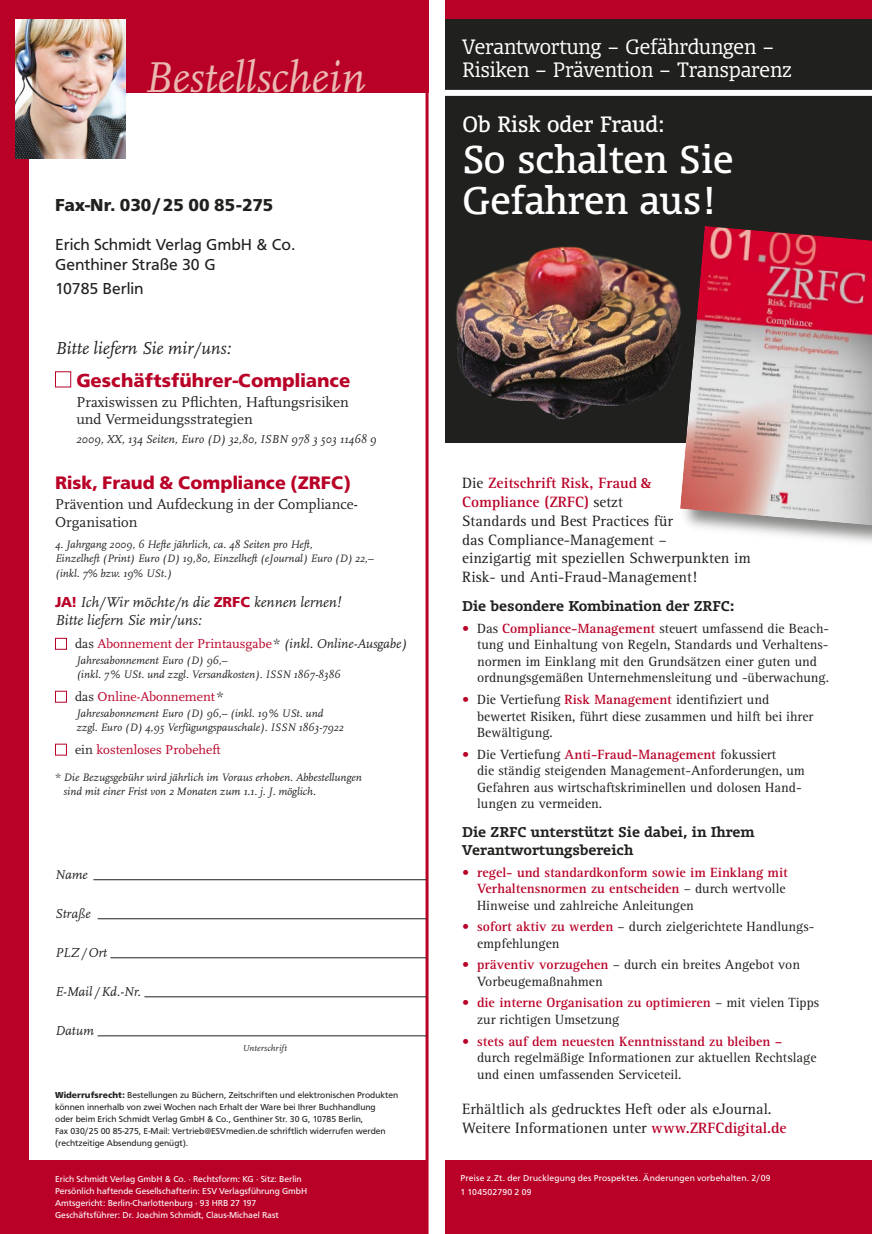
<style>
.page{position:relative;width:872px;height:1234px;background:#fff}
.page>*{position:absolute;margin:0;border:0;box-sizing:border-box;transform-origin:0 0}
.t1{font:italic 45px "Scala";color:#eabaaf}
.t2{font:36.9px/41.1px "Olsen";color:#fff}
.t3{font:21.15px "Olsen";color:#fff}
.t4{font:300 19.8px/23.7px "Olsen";color:#fff}
.t5{font:700 19.5px "Frutus T";color:#b90027}
.t6{font:700 18.75px "Frutus T";color:#b90027}
.t7{font:italic 18px "Scala";color:#20201e}
.t8{font:700 18px "Frutus T";color:#20201e}
.t9{font:16.5px/19.8px "Frutus T";color:#20201e}
.t10{font:15.45px/18.8px "Rotis Serif";color:#20201e}
.t11{font:15px/17.2px "Scala";color:#20201e}
.t12{font:italic 15px/18px "Scala";color:#20201e}
.t13{font:13.8px/16.5px "Rotis Serif";color:#20201e}
.t14{font:700 13.8px/16.5px "Rotis Serif";color:#b90027}
.t15{font:13.5px "Scala";color:#b90027}
.t16{font:700 13.5px/18px "Olsen";color:#20201e}
.t17{font:italic 13.5px "Scala";color:#20201e}
.t18{font:italic 12px "Scala";color:#20201e}
.t19{font:italic 11.25px/14.2px "Scala";color:#20201e}
.t20{font:9px/12px "Frutus T";color:#20201e}
.t21{font:9px/12px "Frutus T";color:#fff}
.t22{font:9px/13.5px "Frutus T";letter-spacing:.025em;color:#fff}
.t23{font:italic 9px "Scala";letter-spacing:.015em;color:#20201e}
.s1{font-family:"Frutus T";font-weight:700;font-style:normal;color:#b90027}
.s2{color:#20201e}
.s3{font-style:italic;color:#20201e}
.s4{font-weight:700}
.s5{font-weight:700;color:#b90027}
.s6{font-family:"Swift";font-weight:700;color:#b90027}
.s7{color:#b90027}
.s8{font-weight:400}
.s9{font-weight:400;color:#20201e}
</style>
<div class="page">
<div style="left:445px;top:21px;width:427px;height:422px;background:#20201e"></div>
<div style="left:445px;top:11px;width:427px;height:95px;background:#20201e"></div>
<div style="left:445px;top:0;width:427px;height:19px;background:#b90027"></div>
<img style="left:456px;top:246px;width:222px;height:174px">
<div style="left:678px;top:224px;width:194px;height:325px;background:#20201e;opacity:.55"></div>
<img style="left:680px;top:226px;width:192px;height:299px">
<div style="left:445px;top:1160px;width:427px;height:73px;background:#b90027"></div>
<div style="left:445px;top:90px;width:427px;height:6px;background:#fff"></div>
<svg style="left:55px;top:92px;width:373px;height:1141px"></svg>
<div style="left:0;top:0;width:29px;height:1233px;background:#b90027"></div>
<div style="left:0;top:0;width:428px;height:92px;background:#b90027"></div>
<img style="left:16px;top:20px;width:109px;height:139px">
<div style="left:0;top:1160px;width:426px;height:73px;background:#b90027"></div>
<div style="left:50px;top:183px;width:354px;height:149px;background:#fff"></div>
<hr style="left:93px;top:879px;width:333px;height:1px;background:#20201e">
<hr style="left:98px;top:918px;width:328px;height:1px;background:#20201e">
<hr style="left:110px;top:957px;width:316px;height:1px;background:#20201e">
<hr style="left:144px;top:996px;width:282px;height:1px;background:#20201e">
<hr style="left:98px;top:1035px;width:328px;height:1px;background:#20201e">
<div style="left:55px;top:371px;width:16px;height:16px;border:1px solid #b90027"></div>
<div style="left:55px;top:637px;width:12px;height:12px;border:1px solid #b90027"></div>
<div style="left:55px;top:690px;width:12px;height:12px;border:1px solid #b90027"></div>
<div style="left:55px;top:743px;width:12px;height:12px;border:1px solid #b90027"></div>
<h1 class="t1" style="left:144px;top:54px;width:223px">Bestellschein</h1>
<h3 class="t8" style="left:55px;top:194px;width:220px">Fax-Nr. 030/25 00 85-275</h3>
<p class="t9" style="left:55px;top:234px;width:242px">Erich Schmidt Verlag GmbH &amp; Co.<br>Genthiner Straße 30 G</p>
<p class="t9" style="left:55px;top:278px;width:90px">10785 Berlin</p>
<h3 class="t7" style="left:55px;top:338px;width:177px">Bitte liefern Sie mir/uns:</h3>
<h3 class="t5" style="left:76px;top:369px;width:275px">Geschäftsführer-Compliance</h3>
<p class="t11" style="left:76px;top:393px;width:274px">Praxiswissen zu Pflichten, Haftungsrisiken und Vermeidungsstrategien</p>
<p class="t18" style="left:76px;top:433px;width:301px">2009, XX, 134 Seiten, Euro (D) 32,80, ISBN 978 3 503 11468 9</p>
<h3 class="t6" style="left:55px;top:472px;width:297px">Risk, Fraud &amp; Compliance (ZRFC)</h3>
<p class="t11" style="left:55px;top:495px;width:304px;line-height:18px">Prävention und Aufdeckung in der Compliance-<br>Organisation</p>
<p class="t19" style="left:55px;top:537px;width:320px">4. Jahrgang 2009, 6 Hefte jährlich, ca. 48 Seiten pro Heft,<br>Einzelheft (Print) Euro (D) 19,80, Einzelheft (eJournal) Euro (D) 22,– (inkl. 7% bzw. 19% USt.)</p>
<p class="t12" style="left:55px;top:594px;width:287px"><span class="s1">JA!</span> Ich/Wir möchte/n die <span class="s1">ZRFC</span> kennen lernen!<br>Bitte liefern Sie mir/uns:</p>
<p class="t15" style="left:75px;top:635px;width:333px"><span class="s2">das</span> Abonnement der Printausgabe<span class="s2">*</span> <span class="s3">(inkl. Online-Ausgabe)</span></p>
<p class="t19" style="left:76px;top:653px;width:265px">Jahresabonnement Euro (D) 96,–<br>(inkl. 7% USt. und zzgl. Versandkosten). ISSN 1867-8386</p>
<p class="t15" style="left:75px;top:688px;width:150px"><span class="s2">das</span> Online-Abonnement<span class="s2">*</span></p>
<p class="t19" style="left:76px;top:706px;width:269px">Jahresabonnement Euro (D) 96,– (inkl. 19% USt. und zzgl. Euro (D) 4,95 Verfügungspauschale). ISSN 1863-7922</p>
<p class="t15" style="left:75px;top:741px;width:147px"><span class="s2">ein</span> kostenloses Probeheft</p>
<p class="t19" style="left:64px;top:770px;width:300px;text-indent:-9px">* Die Bezugsgebühr wird jährlich im Voraus erhoben. Abbestellungen sind mit einer Frist von 2 Monaten zum 1.1. j. J. möglich.</p>
<p class="t17" style="left:55px;top:867px;width:34px">Name</p>
<p class="t17" style="left:55px;top:906px;width:37px">Straße</p>
<p class="t17" style="left:55px;top:945px;width:54px">PLZ/Ort</p>
<p class="t17" style="left:55px;top:984px;width:87px">E-Mail /Kd.-Nr.</p>
<p class="t17" style="left:55px;top:1023px;width:40px">Datum</p>
<p class="t23" style="left:242px;top:1043px;width:46px">Unterschrift</p>
<p class="t20" style="left:55px;top:1088px;width:345px"><span class="s4">Widerrufsrecht:</span> Bestellungen zu Büchern, Zeitschriften und elektronischen Produkten können innerhalb von zwei Wochen nach Erhalt der Ware bei Ihrer Buchhandlung<br>oder beim Erich Schmidt Verlag GmbH &amp; Co., Genthiner Str. 30 G, 10785 Berlin,<br>Fax 030/25 00 85-275, E-Mail: Vertrieb@ESVmedien.de schriftlich widerrufen werden (rechtzeitige Absendung genügt).</p>
<p class="t21" style="left:55px;top:1172px;width:254px">Erich Schmidt Verlag GmbH &amp; Co. · Rechtsform: KG · Sitz: Berlin Persönlich haftende Gesellschafterin: ESV Verlagsführung GmbH Amtsgericht: Berlin-Charlottenburg · 93 HRB 27 197<br>Geschäftsführer: Dr. Joachim Schmidt, Claus-Michael Rast</p>
<h3 class="t4" style="left:462px;top:34px;width:331px">Verantwortung – Gefährdungen –<br>Risiken – Prävention – Transparenz</h3>
<h3 class="t3" style="left:462px;top:110px;width:203px">Ob Risk oder Fraud:</h3>
<h2 class="t2" style="left:462px;top:138px;width:272px">So schalten Sie<br>Gefahren aus!</h2>
<p class="t10" style="left:462px;top:474px;width:290px">Die <span class="s5">Zeitschrift Risk, Fraud</span> <span class="s6">&amp;<br></span><span class="s5">Compliance (ZRFC)</span> setzt<br>Standards und Best Practices für<br>das Compliance-Management –<br>einzigartig mit speziellen Schwerpunkten im Risk- und Anti-Fraud-Management!</p>
<p class="t16" style="left:462px;top:597px;width:274px">Die besondere Kombination der ZRFC:</p>
<p class="t13" style="left:477px;top:620px;width:353px;text-indent:-15px"><span class="s7">•</span> Das <span class="s5">Compliance-Management</span> steuert umfassend die Beach&shy;tung und Einhaltung von Regeln, Standards und Verhaltens&shy;normen im Einklang mit den Grundsätzen einer guten und ordnungsgemäßen Unternehmensleitung und -überwachung.</p>
<p class="t13" style="left:477px;top:691px;width:338px;text-indent:-15px"><span class="s7">•</span> Die Vertiefung <span class="s5">Risk Management</span> identifiziert und bewertet Risiken, führt diese zusammen und hilft bei ihrer<br>Bewältigung.</p>
<p class="t13" style="left:477px;top:746px;width:329px;text-indent:-15px"><span class="s7">•</span> Die Vertiefung <span class="s5">Anti-Fraud-Management</span> fokussiert<br>die ständig steigenden Management-Anforderungen, um Gefahren aus wirtschaftskriminellen und dolosen Hand&shy;lungen zu vermeiden.</p>
<p class="t16" style="left:462px;top:822px;width:294px">Die ZRFC unterstützt Sie dabei, in Ihrem<br>Verantwortungsbereich</p>
<p class="t14" style="left:477px;top:863px;width:312px;text-indent:-15px"><span class="s8">•</span> regel- und standardkonform sowie im Einklang mit<br>Verhaltensnormen zu entscheiden <span class="s9">– durch wertvolle<br>Hinweise und zahlreiche Anleitungen</span></p>
<p class="t13" style="left:477px;top:918px;width:339px;text-indent:-15px"><span class="s7">•</span> <span class="s5">sofort aktiv zu werden</span> – durch zielgerichtete Handlungs&shy;empfehlungen</p>
<p class="t13" style="left:477px;top:956px;width:324px;text-indent:-15px"><span class="s7">•</span> <span class="s5">präventiv vorzugehen</span> – durch ein breites Angebot von<br>Vorbeugemaßnahmen</p>
<p class="t13" style="left:477px;top:994px;width:344px;text-indent:-15px"><span class="s7">•</span> <span class="s5">die interne Organisation zu optimieren</span> – mit vielen Tipps zur richtigen Umsetzung</p>
<p class="t13" style="left:477px;top:1032px;width:341px;text-indent:-15px"><span class="s7">•</span> <span class="s5">stets auf dem neuesten Kenntnisstand zu bleiben – </span>durch regelmäßige Informationen zur aktuellen Rechtslage und einen umfassenden Serviceteil.</p>
<p class="t10" style="left:462px;top:1100px;width:326px">Erhältlich als gedrucktes Heft oder als eJournal.<br>Weitere Informationen unter <span class="s5">www.ZRFCdigital.de</span></p>
<p class="t22" style="left:460px;top:1171px;width:312px">Preise z.Zt. der Drucklegung des Prospektes. Änderungen vorbehalten. 2/09<br>1 104502790 2 09</p>
</div>
